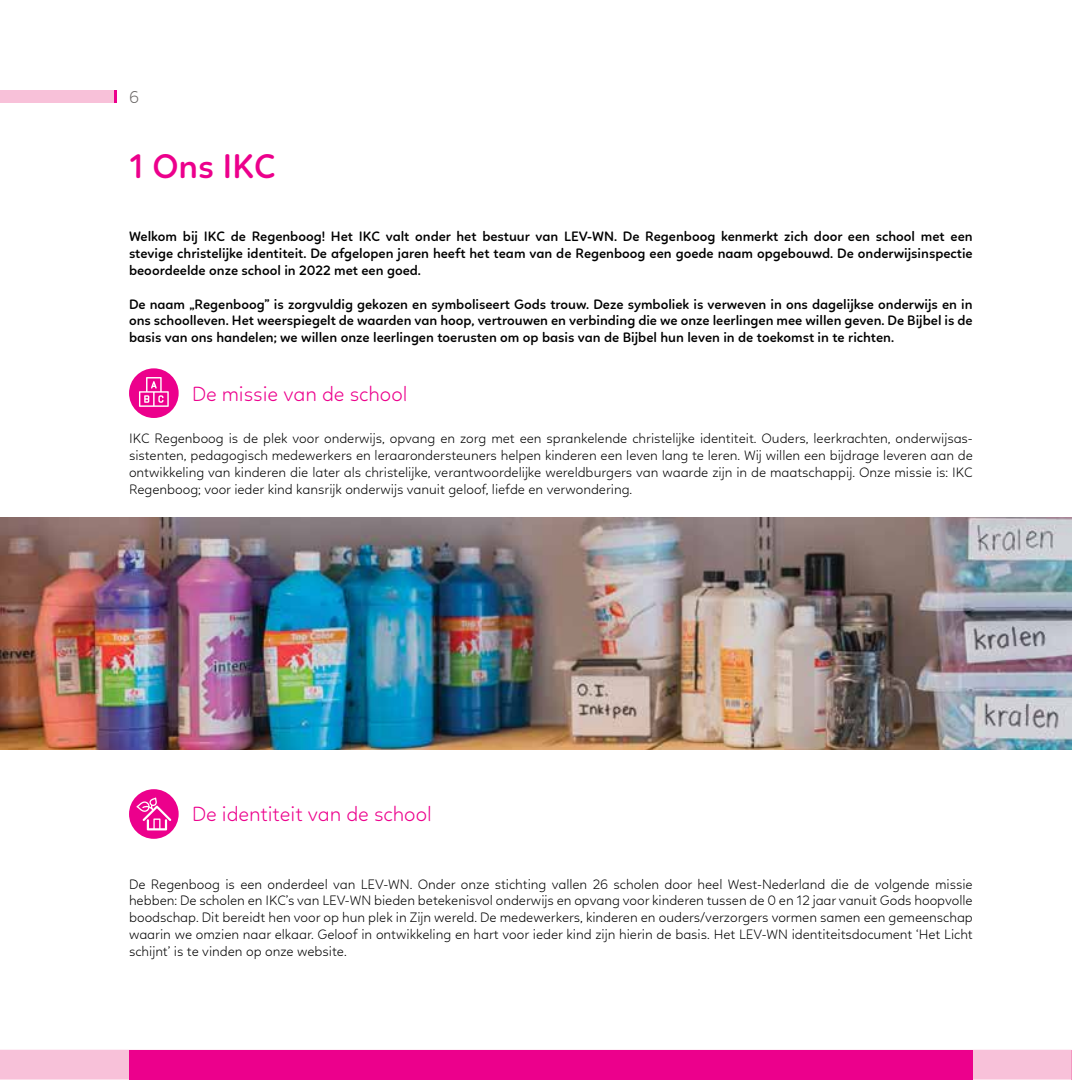
<style>
.page{position:relative;width:1072px;height:1087px;background:#fff}
.page>*{position:absolute;margin:0;border:0;box-sizing:border-box;transform-origin:0 0}
.t1{font:600 35px "Linotte";color:#ec008c}
.t2{font:300 21px "Linotte";color:#ec008c}
.t3{font:300 17.5px "Linotte";color:#6a6665}
.t4{font:300 14px/16.8px "Linotte";color:#000;text-align:justify}
.t5{font:600 14px/16.8px "Linotte";color:#000;text-align:justify}
</style>
<div class="page">
<div style="left:0;top:1049px;width:1071px;height:30px;background:#f8c1d9"></div>
<div style="left:129px;top:1049px;width:843px;height:30px;background:#ec008c"></div>
<div style="left:129px;top:368px;width:50px;height:50px;background:#ec008c;border-radius:50%"></div>
<svg style="left:139px;top:377px;width:30px;height:30px"></svg>
<div style="left:129px;top:789px;width:50px;height:49px;background:#ec008c;border-radius:50%"></div>
<svg style="left:136px;top:797px;width:35px;height:33px"></svg>
<hr style="left:1071px;top:1049px;width:1px;height:30px;background:#f497c0">
<img style="left:0;top:517px;width:1071px;height:232px">
<svg style="left:113px;top:90px;width:4px;height:13px"></svg>
<div style="left:0;top:90px;width:113px;height:13px;background:#f8c1d9"></div>
<p class="t3" style="left:129px;top:87px;width:11px">6</p>
<h1 class="t1" style="left:129px;top:145px;width:148px">1 Ons IKC</h1>
<p class="t5" style="left:129px;top:228px;width:845px">Welkom bij IKC de Regenboog! Het IKC valt onder het bestuur van LEV-WN. De Regenboog kenmerkt zich door een school met een stevige christelijke identiteit. De afgelopen jaren heeft het team van de Regenboog een goede naam opgebouwd. De onderwijsinspectie beoordeelde onze school in 2022 met een goed.</p>
<p class="t5" style="left:129px;top:295px;width:845px">De naam „Regenboog” is zorgvuldig gekozen en symboliseert Gods trouw. Deze symboliek is verweven in ons dagelijkse onderwijs en in ons schoolleven. Het weerspiegelt de waarden van hoop, vertrouwen en verbinding die we onze leerlingen mee willen geven. De Bijbel is de basis van ons handelen; we willen onze leerlingen toerusten om op basis van de Bijbel hun leven in de toekomst in te richten.</p>
<h2 class="t2" style="left:192px;top:382px;width:217px">De missie van de school</h2>
<p class="t4" style="left:129px;top:430px;width:845px">IKC Regenboog is de plek voor onderwijs, opvang en zorg met een sprankelende christelijke identiteit. Ouders, leerkrachten, onderwijsas&shy;sistenten, pedagogisch medewerkers en leraarondersteuners helpen kinderen een leven lang te leren. Wij willen een bijdrage leveren aan de ontwikkeling van kinderen die later als christelijke, verantwoordelijke wereldburgers van waarde zijn in de maatschappij. Onze missie is: IKC Regenboog; voor ieder kind kansrijk onderwijs vanuit geloof, liefde en verwondering.</p>
<h2 class="t2" style="left:192px;top:802px;width:241px">De identiteit van de school</h2>
<p class="t4" style="left:129px;top:875px;width:845px">De Regenboog is een onderdeel van LEV-WN. Onder onze stichting vallen 26 scholen door heel West-Nederland die de volgende missie hebben: De scholen en IKC’s van LEV-WN bieden betekenisvol onderwijs en opvang voor kinderen tussen de 0 en 12 jaar vanuit Gods hoopvolle boodschap. Dit bereidt hen voor op hun plek in Zijn wereld. De medewerkers, kinderen en ouders/verzorgers vormen samen een gemeenschap waarin we omzien naar elkaar. Geloof in ontwikkeling en hart voor ieder kind zijn hierin de basis. Het LEV-WN identiteitsdocument ‘Het Licht schijnt’ is te vinden op onze website.</p>
</div>
